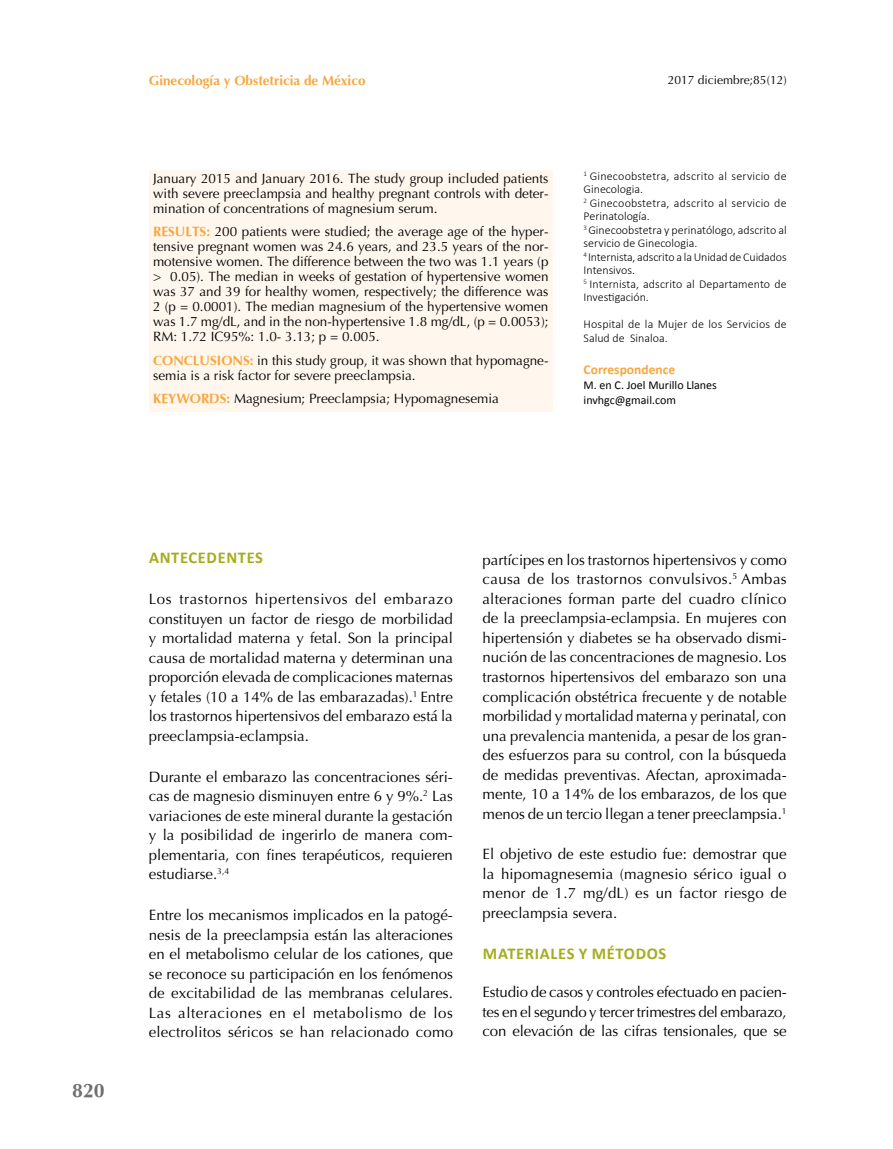
<style>
.page{position:relative;width:893px;height:1149px;background:#fff}
.page>*{position:absolute;margin:0;border:0;box-sizing:border-box;transform-origin:0 0}
.t1{font:700 19.5px "Optima";color:#706f6f}
.t2{font:700 16.5px "Calibri";letter-spacing:.04em;color:#a5ad1d}
.t3{font:15px/19.5px "Optima";color:#000;text-align:justify}
.t4{font:13.5px/15px "Optima";color:#000;text-align:justify}
.t5{font:700 13.5px "Optima";color:#f7a73e}
.t6{font:700 13.5px "Calibri";color:#f7a73e}
.t7{font:300 12px/13.5px "Calibri";color:#000}
.t8{font:12px/15px "Calibri";color:#000}
.t9{font:12px "Optima";color:#000}
.s1{font-weight:700;color:#f7a73e}
</style>
<div class="page">
<div style="left:149px;top:170px;width:404px;height:241px;background:#fff7ee"></div>
<p class="t5" style="left:149px;top:73px;width:218px">Ginecología y Obstetricia de México</p>
<p class="t4" style="left:153px;top:171px;width:397px">January 2015 and January 2016. The study group included patients with severe preeclampsia and healthy pregnant controls with deter&shy;mination of concentrations of magnesium serum.</p>
<p class="t4" style="left:153px;top:224px;width:397px"><span class="s1">RESULTS:</span> 200 patients were studied; the average age of the hyper&shy;tensive pregnant women was 24.6 years, and 23.5 years of the nor&shy;motensive women. The difference between the two was 1.1 years (p &gt; 0.05). The median in weeks of gestation of hypertensive women was 37 and 39 for healthy women, respectively; the difference was 2 (p = 0.0001). The median magnesium of the hypertensive women was 1.7 mg/dL, and in the non-hypertensive 1.8 mg/dL, (p = 0.0053); RM: 1.72 IC95%: 1.0- 3.13; p = 0.005.</p>
<p class="t4" style="left:153px;top:353px;width:397px"><span class="s1">CONCLUSIONS:</span> in this study group, it was shown that hypomagne&shy;semia is a risk factor for severe preeclampsia.</p>
<p class="t4" style="left:153px;top:391px;width:347px"><span class="s1">KEYWORDS:</span> Magnesium; Preeclampsia; Hypomagnesemia</p>
<p class="t9" style="left:668px;top:73px;width:120px">2017 diciembre;85(12)</p>
<p class="t7" style="left:584px;top:169px;width:205px"><sup>1</sup> Ginecoobstetra, adscrito al servicio de<br>Ginecologia.<br><sup>2</sup> Ginecoobstetra, adscrito al servicio de<br>Perinatología.<br><sup>3</sup> Ginecoobstetra y perinatólogo, adscrito al servicio de Ginecologia.<br><sup>4</sup> Internista, adscrito a la Unidad de Cuidados<br>Intensivos.<br><sup>5</sup> Internista, adscrito al Departamento de<br>Investigación.</p>
<p class="t7" style="left:584px;top:317px;width:205px">Hospital de la Mujer de los Servicios de<br>Salud de Sinaloa.</p>
<p class="t6" style="left:584px;top:360px;width:93px">Correspondence</p>
<p class="t8" style="left:584px;top:377px;width:135px">M. en C. Joel Murillo Llanes invhgc@gmail.com</p>
<h1 class="t1" style="left:72px;top:1079px;width:34px">820</h1>
<p class="t2" style="left:149px;top:547px;width:115px">ANTECEDENTES</p>
<p class="t3" style="left:149px;top:589px;width:306px">Los trastornos hipertensivos del embarazo constituyen un factor de riesgo de morbilidad y mortalidad materna y fetal. Son la principal causa de mortalidad materna y determinan una proporción elevada de complicaciones maternas y fetales (10 a 14% de las embarazadas).<sup>1</sup> Entre los trastornos hipertensivos del embarazo está la preeclampsia-eclampsia.</p>
<p class="t3" style="left:149px;top:766px;width:306px">Durante el embarazo las concentraciones séri&shy;cas de magnesio disminuyen entre 6 y 9%.<sup>2</sup> Las variaciones de este mineral durante la gestación y la posibilidad de ingerirlo de manera com&shy;plementaria, con fines terapéuticos, requieren estudiarse.<sup>3,4</sup></p>
<p class="t3" style="left:149px;top:905px;width:306px">Entre los mecanismos implicados en la patogé&shy;nesis de la preeclampsia están las alteraciones en el metabolismo celular de los cationes, que se reconoce su participación en los fenómenos de excitabilidad de las membranas celulares.<br>Las alteraciones en el metabolismo de los electrolitos séricos se han relacionado como</p>
<p class="t3" style="left:483px;top:550px;width:306px">partícipes en los trastornos hipertensivos y como causa de los trastornos convulsivos.<sup>5</sup> Ambas alteraciones forman parte del cuadro clínico de la preeclampsia-eclampsia. En mujeres con hipertensión y diabetes se ha observado dismi&shy;nución de las concentraciones de magnesio. Los trastornos hipertensivos del embarazo son una complicación obstétrica frecuente y de notable morbilidad y mortalidad materna y perinatal, con una prevalencia mantenida, a pesar de los gran&shy;des esfuerzos para su control, con la búsqueda de medidas preventivas. Afectan, aproximada&shy;mente, 10 a 14% de los embarazos, de los que menos de un tercio llegan a tener preeclampsia.<sup>1</sup></p>
<p class="t3" style="left:483px;top:844px;width:305px">El objetivo de este estudio fue: demostrar que la hipomagnesemia (magnesio sérico igual o menor de 1.7 mg/dL) es un factor riesgo de preeclampsia severa.</p>
<p class="t2" style="left:483px;top:942px;width:185px">MATERIALES Y MÉTODOS</p>
<p class="t3" style="left:483px;top:982px;width:306px">Estudio de casos y controles efectuado en pacien&shy;tes en el segundo y tercer trimestres del embarazo, con elevación de las cifras tensionales, que se</p>
</div>
